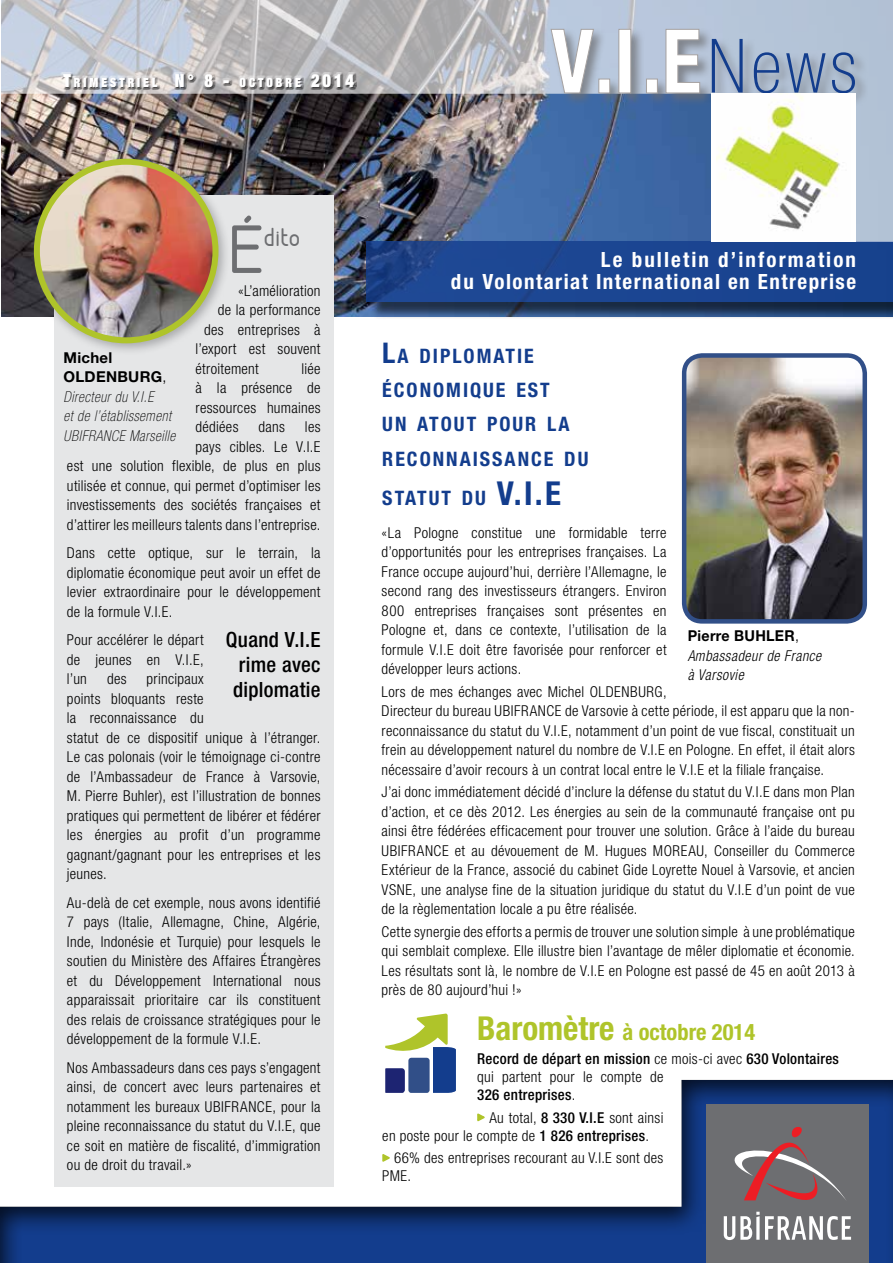
<style>
.page{position:relative;width:893px;height:1263px;background:#fff}
.page>*{position:absolute;margin:0;border:0;box-sizing:border-box;transform-origin:0 0}
.t1{font:700 condensed 89.1px "Helvetica Neue LT Std";color:#fff;scale:.93 1}
.t2{font:100 condensed 75px "Helvetica Neue LT Std";color:#133d8d}
.t3{font:700 63px "Greyscale Basic";color:#6d6e71;scale:.96 1}
.t4{font:700 24.3px "Greyscale Basic";color:#6d6e71;scale:.96 1}
.t5{font:700 condensed 22.5px "Helvetica Neue LT Std";color:#afc42a}
.t6{font:700 condensed 21px "Helvetica Neue LT Std";letter-spacing:.07em;color:#fff}
.t7{font:500 condensed 21px/25.2px "Helvetica Neue LT Std";letter-spacing:.015em;color:#000;text-align:justify}
.t8{font:700 condensed 21px "Helvetica Neue LT Std";letter-spacing:.1em;color:#fff}
.t9{font:700 condensed 19.95px/34.2px "Helvetica Neue LT Std";letter-spacing:.1em;color:#133d8d}
.t10{font:300 condensed 15px/19.5px "Helvetica Neue LT Std";letter-spacing:.02em;color:#000;text-align:justify}
.t11{font:500 condensed 15px/18px "Helvetica Neue LT Std";letter-spacing:.02em;color:#000}
.t12{font:italic 100 condensed 15px/19.5px "Helvetica Neue LT Std";letter-spacing:.04em;color:#000;scale:.95 1}
.t13{font:italic 300 condensed 15px/19.5px "Helvetica Neue LT Std";letter-spacing:.04em;color:#000;scale:.95 1}
.t14{font:900 condensed 12.6px "Helvetica Neue LT Std";letter-spacing:.27em;color:#fff;scale:.9 1}
.s1{font-size:18px}
.s2{font-weight:700;font-style:normal;font-stretch:normal}
.s3{font-weight:300;font-style:normal;font-stretch:normal}
.s4{font-size:28.5px}
.s5{font-size:33px}
.s6{font-style:normal;font-stretch:normal}
.s7{font-weight:300}
.s8{font-weight:500}
</style>
<div class="page">
<div style="left:0;top:1077px;width:893px;height:186px;background:#000;opacity:.75"></div>
<div style="left:368px;top:244px;width:525px;height:77px;background:#000;opacity:.75"></div>
<svg style="left:366px;top:242px;width:527px;height:60px;background:#1b448f"></svg>
<div style="left:54px;top:195px;width:279px;height:991px;background:#e5e6e7"></div>
<div style="left:28px;top:153px;width:202px;height:202px;background:#6d6e71;opacity:.5"></div>
<img style="left:37px;top:162px;width:178px;height:178px;border-radius:89px">
<div style="left:34px;top:159px;width:184px;height:184px;border:6px solid #afc42a;border-radius:50%"></div>
<div style="left:706px;top:1104px;width:162px;height:159px;background:#6d6e71"></div>
<svg style="left:723px;top:1127px;width:128px;height:113px"></svg>
<img style="left:1px;top:0;width:892px;height:242px">
<div style="left:550px;top:27px;width:164px;height:80px;background:#6d6e71;opacity:.75"></div>
<svg style="left:550px;top:29px;width:44px;height:65px;background:#a0aab8"></svg>
<div style="left:599px;top:79px;width:11px;height:14px;border:1px solid #a7a3a2"></div>
<div style="left:619px;top:29px;width:12px;height:64px;border:1px solid #a7a3a2"></div>
<div style="left:646px;top:79px;width:11px;height:14px;border:1px solid #a7a3a2"></div>
<svg style="left:665px;top:29px;width:35px;height:65px;background:#9da5b1"></svg>
<div style="left:60px;top:72px;width:297px;height:16px;background:#fff;opacity:.75"></div>
<div style="left:60px;top:73px;width:297px;height:17px;background:#000;opacity:.75"></div>
<svg style="left:476px;top:1112px;width:11px;height:11px"></svg>
<svg style="left:381px;top:1152px;width:12px;height:11px"></svg>
<div style="left:709px;top:38px;width:160px;height:70px;background:#6d6e71;opacity:.75"></div>
<svg style="left:385px;top:1013px;width:63px;height:38px"></svg>
<div style="left:433px;top:1047px;width:23px;height:46px;background:#133d8d"></div>
<svg style="left:385px;top:1058px;width:45px;height:35px"></svg>
<div style="left:711px;top:93px;width:145px;height:149px;background:#fff"></div>
<img style="left:716px;top:93px;width:124px;height:138px">
<img style="left:687px;top:358px;width:175px;height:261px">
<div style="left:682px;top:353px;width:185px;height:271px;border:4px solid #314f88;border-radius:18px"></div>
<p class="t14" style="left:63px;top:75px;width:324px"><span class="s1">T</span>RIMESTRIEL <span class="s1">N° 8 -</span> OCTOBRE <span class="s1">2014</span></p>
<h1 class="t1" style="left:551px;top:7px;width:163px">V.I.E</h1>
<h2 class="t2" style="left:708px;top:24px;width:150px">News</h2>
<h3 class="t3" style="left:228px;top:211px;width:36px">É</h3>
<h3 class="t4" style="left:265px;top:222px;width:39px">dito</h3>
<p class="t10" style="left:238px;top:281px;width:84px">«L’amélioration</p>
<p class="t10" style="left:218px;top:300px;width:104px">de la performance</p>
<p class="t10" style="left:204px;top:320px;width:118px">des entreprises à</p>
<p class="t10" style="left:196px;top:339px;width:126px">l’export est souvent</p>
<p class="t10" style="left:196px;top:359px;width:65px">étroitement</p>
<p class="t12" style="left:63px;top:348px;width:119px"><span class="s2">Michel<br>OLDENBURG</span><span class="s3">,<br></span>Directeur du V.I.E<br>et de l’établissement<br>UBIFRANCE Marseille</p>
<p class="t10" style="left:196px;top:359px;width:126px;text-indent:106px">liée à la présence de ressources humaines dédiées</p>
<p class="t10" style="left:67px;top:417px;width:255px;text-align:right">les<br>pays cibles. Le V.I.E<br>est une solution flexible, de plus en plus utilisée et connue, qui permet d’optimiser les investissements des sociétés françaises et d’attirer les meilleurs talents dans l’entreprise.</p>
<p class="t10" style="left:67px;top:543px;width:255px">Dans cette optique, sur le terrain, la diplomatie économique peut avoir un effet de levier extraordinaire pour le développement de la formule V.I.E.</p>
<p class="t10" style="left:67px;top:630px;width:138px">Pour accélérer le départ de jeunes en V.I.E, l’un</p>
<p class="t10" style="left:259px;top:417px;width:28px">dans</p>
<h3 class="t7" style="left:233px;top:626px;width:89px;text-indent:-7px">Quand V.I.E rime avec diplomatie</h3>
<p class="t10" style="left:67px;top:669px;width:255px;text-align:left;text-indent:80px">principaux<br>points bloquants reste<br>la reconnaissance du<br>statut de ce dispositif unique à l’étranger.<br>Le cas polonais (voir le témoignage ci-contre de l’Ambassadeur de France à Varsovie, M. Pierre Buhler), est l’illustration de bonnes pratiques qui permettent de libérer et fédérer les énergies au profit d’un programme gagnant/gagnant pour les entreprises et les jeunes.</p>
<p class="t10" style="left:67px;top:893px;width:255px">Au-delà de cet exemple, nous avons identifié 7 pays (Italie, Allemagne, Chine, Algérie, Inde, Indonésie et Turquie) pour lesquels le soutien du Ministère des Affaires Étrangères et du Développement International nous apparaissait prioritaire car ils constituent des relais de croissance stratégiques pour le développement de la formule V.I.E.</p>
<p class="t10" style="left:67px;top:1058px;width:255px">Nos Ambassadeurs dans ces pays s’engagent ainsi, de concert avec leurs partenaires et notamment les bureaux UBIFRANCE, pour la pleine reconnaissance du statut du V.I.E, que ce soit en matière de fiscalité, d’immigration ou de droit du travail.»</p>
<p class="t10" style="left:107px;top:669px;width:21px">des</p>
<h3 class="t8" style="left:601px;top:247px;width:257px">Le bulletin d’information</h3>
<h3 class="t6" style="left:451px;top:269px;width:407px">du Volontariat International en Entreprise</h3>
<h3 class="t9" style="left:382px;top:338px;width:208px"><span class="s4">L</span>A DIPLOMATIE<br>ÉCONOMIQUE EST<br>UN ATOUT POUR LA<br>RECONNAISSANCE DU</h3>
<h3 class="t9" style="left:382px;top:481px;width:178px">STATUT DU <span class="s5">V.I.E</span></h3>
<p class="t10" style="left:382px;top:523px;width:286px">«La Pologne constitue une formidable terre d’opportunités pour les entreprises françaises. La France occupe aujourd’hui, derrière l’Allemagne, le second rang des investisseurs étrangers. Environ 800 entreprises françaises sont présentes en Pologne et, dans ce contexte, l’utilisation de la formule V.I.E doit être favorisée pour renforcer et développer leurs actions.</p>
<p class="t10" style="left:382px;top:682px;width:475px;text-align:left">Lors de mes échanges avec Michel OLDENBURG,<br>Directeur du bureau UBIFRANCE de Varsovie à cette période, il est apparu que la non&shy;reconnaissance du statut du V.I.E, notamment d’un point de vue fiscal, constituait un frein au développement naturel du nombre de V.I.E en Pologne. En effet, il était alors nécessaire d’avoir recours à un contrat local entre le V.I.E et la filiale française.</p>
<p class="t10" style="left:382px;top:782px;width:475px">J’ai donc immédiatement décidé d’inclure la défense du statut du V.I.E dans mon Plan d’action, et ce dès 2012. Les énergies au sein de la communauté française ont pu ainsi être fédérées efficacement pour trouver une solution. Grâce à l’aide du bureau UBIFRANCE et au dévouement de M. Hugues MOREAU, Conseiller du Commerce Extérieur de la France, associé du cabinet Gide Loyrette Nouel à Varsovie, et ancien VSNE, une analyse fine de la situation juridique du statut du V.I.E d’un point de vue de la règlementation locale a pu être réalisée.</p>
<p class="t10" style="left:382px;top:922px;width:475px">Cette synergie des efforts a permis de trouver une solution simple à une problématique qui semblait complexe. Elle illustre bien l’avantage de mêler diplomatie et économie.<br>Les résultats sont là, le nombre de V.I.E en Pologne est passé de 45 en août 2013 à près de 80 aujourd’hui !»</p>
<p class="t13" style="left:688px;top:626px;width:142px"><span class="s2">Pierre BUHLER</span><span class="s6">,<br></span>Ambassadeur de France à Varsovie</p>
<h3 class="t5" style="left:477px;top:1018px;width:279px"><span class="s5">Baromètre</span> à octobre 2014</h3>
<p class="t11" style="left:477px;top:1050px;width:363px">Record de départ en mission <span class="s7">ce mois-ci avec</span> 630 Volontaires <span class="s7">qui partent pour le compte de<br></span>326 entreprises<span class="s7">.</span></p>
<p class="t10" style="left:382px;top:1108px;width:283px;line-height:18px;text-indent:107px">Au total, <span class="s8">8 330 V.I.E</span> sont ainsi en poste pour le compte de <span class="s8">1 826 entreprises</span>.</p>
<p class="t10" style="left:382px;top:1149px;width:283px;line-height:18px;text-indent:12px">66% des entreprises recourant au V.I.E sont des<br>PME.</p>
</div>
